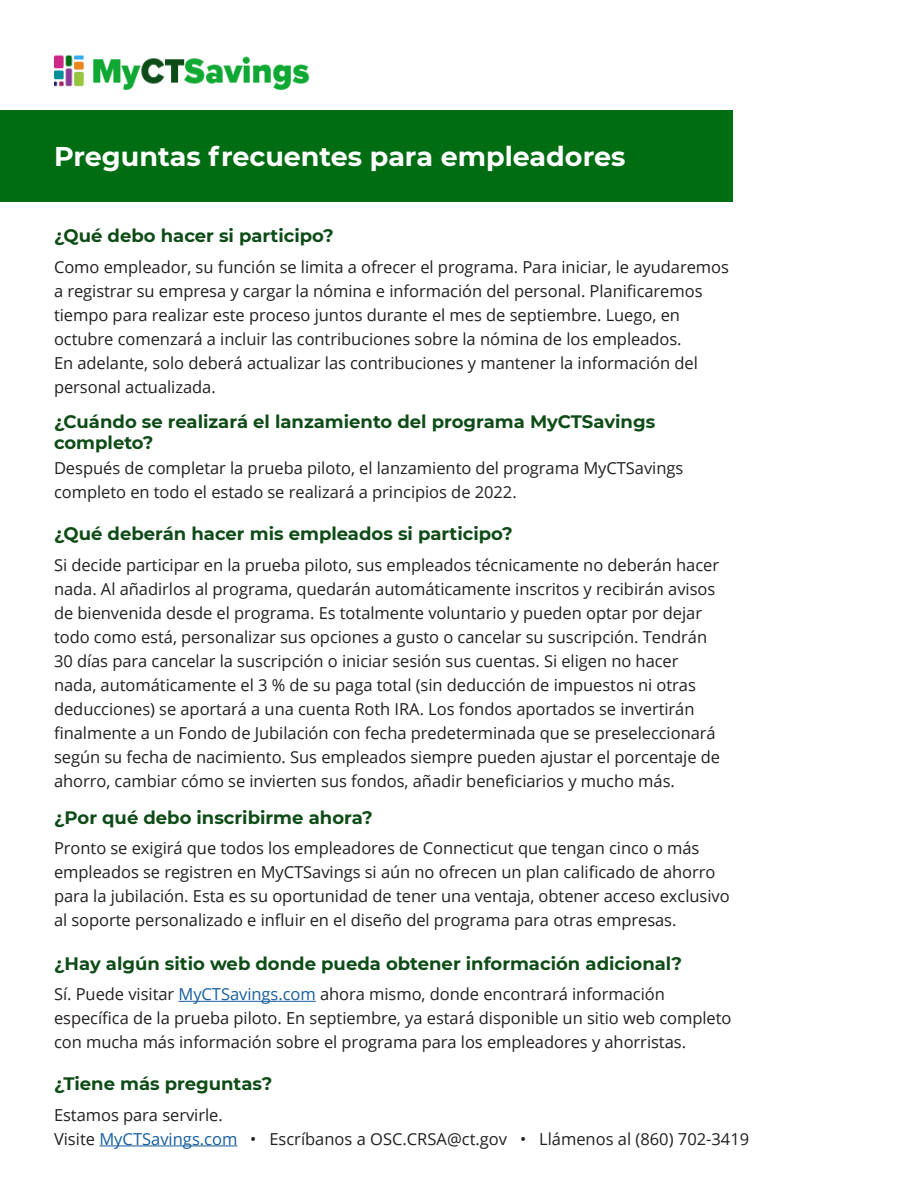
<style>
.page{position:relative;width:918px;height:1188px;background:#fff}
.page>*{position:absolute;margin:0;border:0;box-sizing:border-box;transform-origin:0 0}
.t1{font:700 27px "Montserrat";color:#fff}
.Subhead{font:700 18px/21.6px "Montserrat";color:#0e4c17}
.Body{font:16.5px/24px "Open Sans";letter-spacing:-.005em;color:#231f20}
.s1{color:#175d9e}
</style>
<div class="page">
<div style="left:0;top:111px;width:733px;height:91px;background:#006d12"></div>
<img style="left:54px;top:54px;width:256px;height:36px">
<hr style="left:178px;top:1001px;width:138px;height:1px;background:#175d9e">
<hr style="left:99px;top:1146px;width:138px;height:1px;background:#175d9e">
<h1 class="t1" style="left:54px;top:137px;width:573px">Preguntas frecuentes para empleadores</h1>
<p class="Subhead" style="left:54px;top:224px;width:281px">¿Qué debo hacer si participo?</p>
<p class="Body" style="left:54px;top:255px;width:676px">Como empleador, su función se limita a ofrecer el programa. Para iniciar, le ayudaremos a registrar su empresa y cargar la nómina e información del personal. Planificaremos tiempo para realizar este proceso juntos durante el mes de septiembre. Luego, en octubre comenzará a incluir las contribuciones sobre la nómina de los empleados.<br>En adelante, solo deberá actualizar las contribuciones y mantener la información del personal actualizada.</p>
<p class="Subhead" style="left:54px;top:410px;width:603px">¿Cuándo se realizará el lanzamiento del programa MyCTSavings completo?</p>
<p class="Body" style="left:54px;top:456px;width:631px">Después de completar la prueba piloto, el lanzamiento del programa MyCTSavings completo en todo el estado se realizará a principios de 2022.</p>
<p class="Subhead" style="left:54px;top:522px;width:460px">¿Qué deberán hacer mis empleados si participo?</p>
<p class="Body" style="left:54px;top:552px;width:668px">Si decide participar en la prueba piloto, sus empleados técnicamente no deberán hacer nada. Al añadirlos al programa, quedarán automáticamente inscritos y recibirán avisos de bienvenida desde el programa. Es totalmente voluntario y pueden optar por dejar todo como está, personalizar sus opciones a gusto o cancelar su suscripción. Tendrán 30 días para cancelar la suscripción o iniciar sesión sus cuentas. Si eligen no hacer nada, automáticamente el 3 % de su paga total (sin deducción de impuestos ni otras deducciones) se aportará a una cuenta Roth IRA. Los fondos aportados se invertirán finalmente a un Fondo de Jubilación con fecha predeterminada que se preseleccionará según su fecha de nacimiento. Sus empleados siempre pueden ajustar el porcentaje de ahorro, cambiar cómo se invierten sus fondos, añadir beneficiarios y mucho más.</p>
<p class="Subhead" style="left:54px;top:806px;width:320px">¿Por qué debo inscribirme ahora?</p>
<p class="Body" style="left:54px;top:836px;width:677px">Pronto se exigirá que todos los empleadores de Connecticut que tengan cinco o más empleados se registren en MyCTSavings si aún no ofrecen un plan calificado de ahorro para la jubilación. Esta es su oportunidad de tener una ventaja, obtener acceso exclusivo al soporte personalizado e influir en el diseño del programa para otras empresas.</p>
<p class="Subhead" style="left:54px;top:951px;width:630px">¿Hay algún sitio web donde pueda obtener información adicional?</p>
<p class="Body" style="left:54px;top:982px;width:679px">Sí. Puede visitar <span class="s1">MyCTSavings.com</span> ahora mismo, donde encontrará información específica de la prueba piloto. En septiembre, ya estará disponible un sitio web completo con mucha más información sobre el programa para los empleadores y ahorristas.</p>
<p class="Subhead" style="left:54px;top:1072px;width:220px">¿Tiene más preguntas?</p>
<p class="Body" style="left:54px;top:1102px;width:170px">Estamos para servirle.</p>
<p class="Body" style="left:54px;top:1126px;width:697px">Visite <span class="s1">MyCTSavings.com</span> • Escríbanos a OSC.CRSA@ct.gov • Llámenos al (860) 702-3419</p>
</div>
